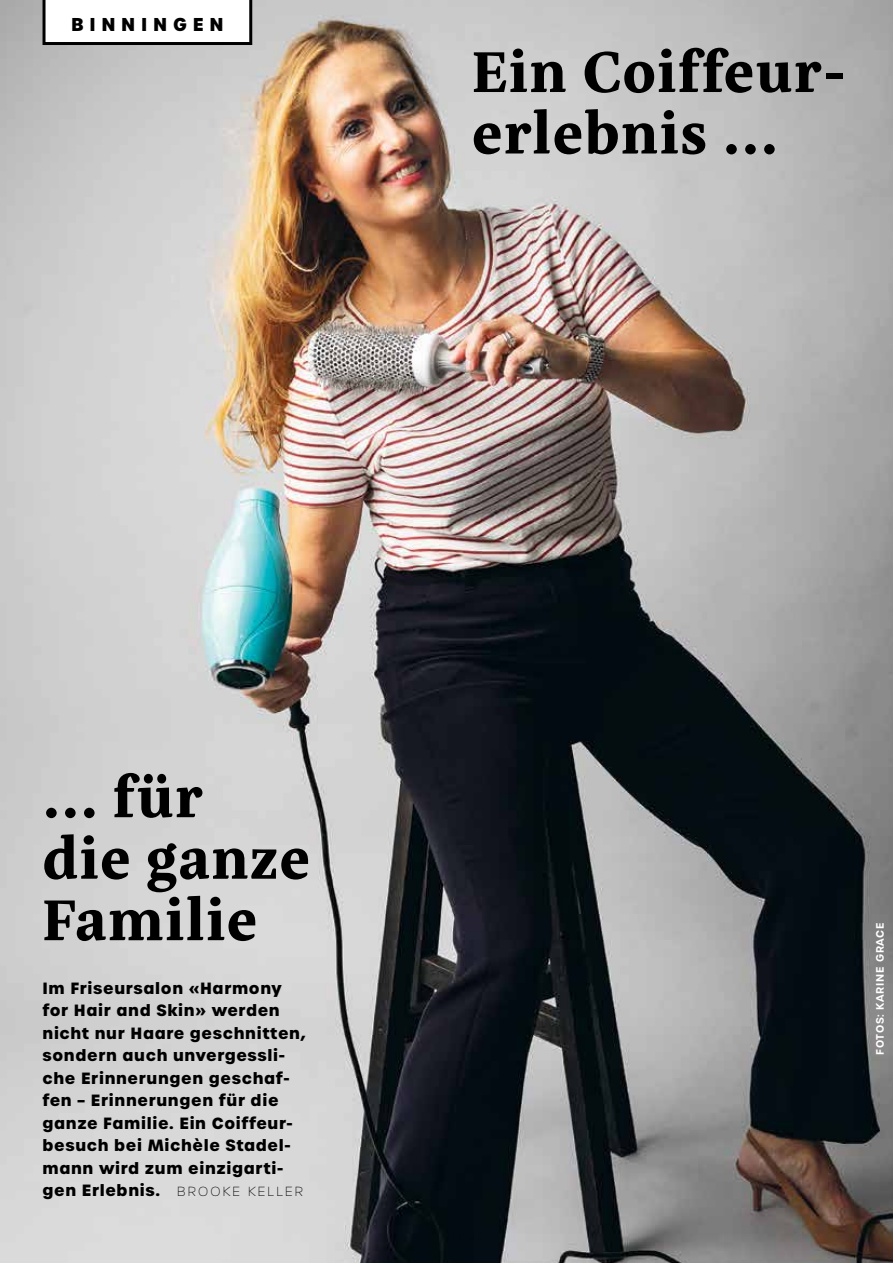
<style>
.page{position:relative;width:893px;height:1263px;background:#fff}
.page>*{position:absolute;margin:0;border:0;box-sizing:border-box;transform-origin:0 0}
.t1{font:700 58.5px/61.5px "Eskorte Latin";letter-spacing:.02em;color:#000}
.t2{font:700 18px "Urbane";letter-spacing:.32em;color:#000}
.t3{font:700 15.75px/22.5px "Urbane";letter-spacing:.04em;color:#000}
.t4{font:600 10.5px "Urbane";letter-spacing:.07em;color:#fff}
.s1{font-weight:100;font-size:12.75px}
</style>
<div class="page">
<img style="left:0;top:0;width:893px;height:1263px">
<svg style="left:43px;top:0;width:209px;height:45px"></svg>
<p class="t2" style="left:71px;top:12px;width:154px">BINNINGEN</p>
<h1 class="t1" style="left:472px;top:41px;width:376px">Ein Coiffeur&shy;erlebnis ...</h1>
<h1 class="t1" style="left:43px;top:766px;width:269px">... für<br>die ganze<br>Familie</h1>
<p class="t3" style="left:43px;top:977px;width:264px">Im Friseursalon «Harmony for Hair and Skin» werden nicht nur Haare geschnitten, sondern auch unvergessli&shy;che Erinnerungen geschaf&shy;fen – Erinnerungen für die ganze Familie. Ein Coiffeur&shy;besuch bei Michèle Stadel&shy;mann wird zum einzigarti&shy;gen Erlebnis. <span class="s1">BROOKE KELLER</span></p>
<p class="t4" style="left:873px;top:1054px;width:134px;rotate:-90deg">FOTOS: KARINE GRACE</p>
</div>
